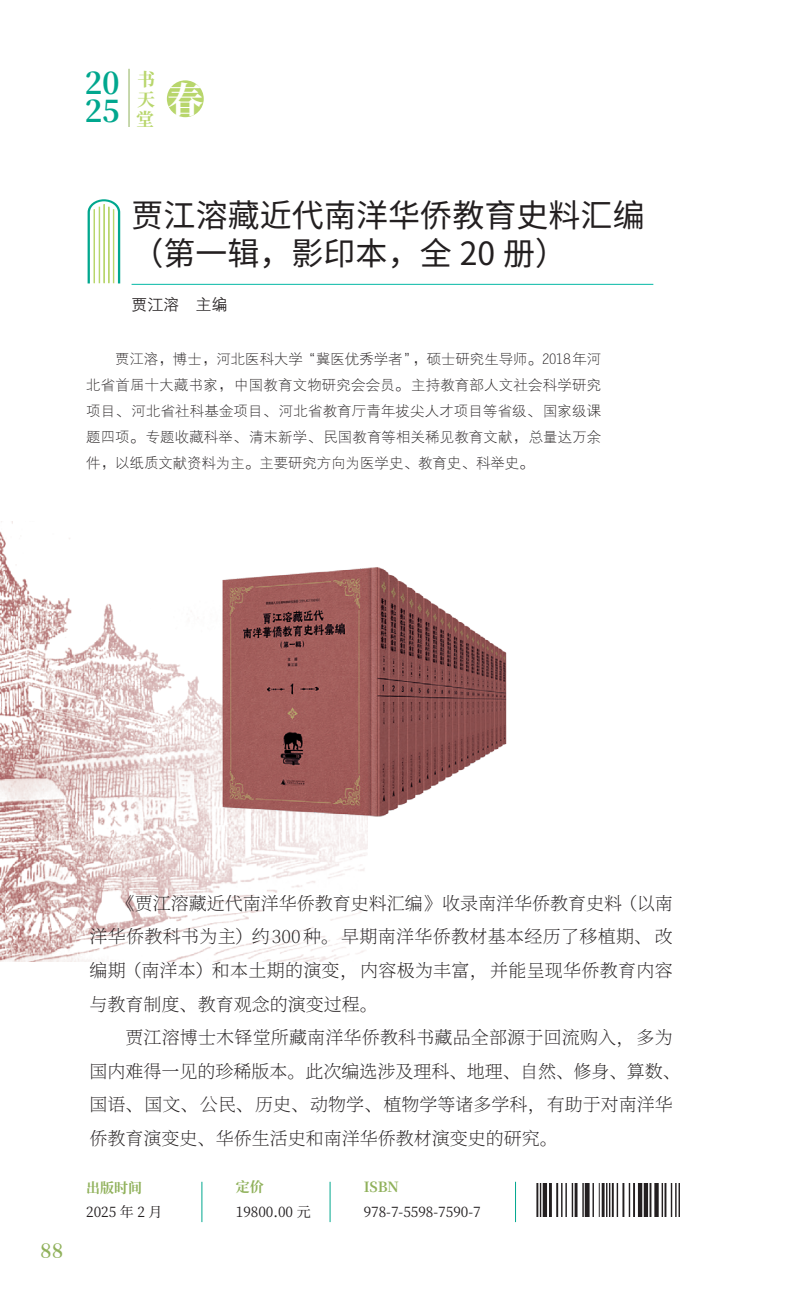
<style>
.page{position:relative;width:794px;height:1304px;background:#fff}
.page>*{position:absolute;margin:0;border:0;box-sizing:border-box;transform-origin:0 0}
.t1{font:32px/38.4px "Source Han Sans CN";color:#231f20}
.t2{font:700 30px/28px "Source Han Serif CN";color:#00a78e}
.主要内容1{font:200 18px/33.6px "Source Han Serif SC";color:#231f20;text-align:justify}
.t3{font:700 18px/20px "Source Han Serif CN";color:#b8d66c}
.t4{font:18px "FZZYSK1 GBK1 0";color:#90b15b}
.t5{font:16px "FZZDXK GBK1 0";color:#231f20}
.t6{font:14.4px/26px "FZXDXK GBK1 0";color:#231f20;text-align:justify}
.t7{font:14px "Source Han Serif CN";color:#231f20}
.t8{font:700 14px "Source Han Serif CN";color:#90b15b}
</style>
<div class="page">
<img style="left:0;top:522px;width:368px;height:440px">
<hr style="left:132px;top:284px;width:521px;height:1px;background:#03b8a5">
<img style="left:215px;top:544px;width:292px;height:295px">
<hr style="left:129px;top:69px;width:1px;height:58px;background:#90b15b">
<div style="left:167px;top:80px;width:37px;height:37px;background:#b8d66c;border-radius:50%"></div>
<img style="left:536px;top:1184px;width:144px;height:32px">
<hr style="left:201px;top:1182px;width:1px;height:40px;background:#00a78e">
<hr style="left:329px;top:1182px;width:1px;height:40px;background:#00a78e">
<hr style="left:515px;top:1182px;width:1px;height:40px;background:#00a78e">
<svg style="left:88px;top:199px;width:32px;height:84px"></svg>
<div style="left:94px;top:209px;width:1px;height:74px;border:1px solid #b8d66c"></div>
<div style="left:99px;top:207px;width:1px;height:76px;border:1px solid #b8d66c"></div>
<div style="left:104px;top:204px;width:1px;height:79px;border:1px solid #b8d66c"></div>
<div style="left:108px;top:207px;width:1px;height:76px;border:1px solid #b8d66c"></div>
<div style="left:113px;top:209px;width:1px;height:74px;border:1px solid #b8d66c"></div>
<h2 class="t2" style="left:85px;top:70px;width:37px">20<br>25</h2>
<p class="t3" style="left:136px;top:69px;width:69px">书<br>天<br>堂 <sup>春</sup></p>
<p class="t1" style="left:132px;top:196px;width:514px">贾江溶藏近代南洋华侨教育史料汇编（第一辑，影印本，全 20 册）</p>
<p class="t5" style="left:132px;top:295px;width:97px">贾江溶 主编</p>
<p class="t6" style="left:86px;top:346px;width:516px;text-indent:29px">贾江溶，博士，河北医科大学“冀医优秀学者”，硕士研究生导师。2018年河北省首届十大藏书家，中国教育文物研究会会员。主持教育部人文社会科学研究项目、河北省社科基金项目、河北省教育厅青年拔尖人才项目等省级、国家级课题四项。专题收藏科举、清末新学、民国教育等相关稀见教育文献，总量达万余件，以纸质文献资料为主。主要研究方向为医学史、教育史、科举史。</p>
<p class="t4" style="left:40px;top:1241px;width:24px">88</p>
<p class="主要内容1" style="left:89px;top:887px;width:585px;text-indent:27px">《贾江溶藏近代南洋华侨教育史料汇编》收录南洋华侨教育史料（以南洋华侨教科书为主）约300种。早期南洋华侨教材基本经历了移植期、改编期（南洋本）和本土期的演变，内容极为丰富，并能呈现华侨教育内容与教育制度、教育观念的演变过程。</p>
<p class="主要内容1" style="left:89px;top:1021px;width:593px;text-align:left;text-indent:36px">贾江溶博士木铎堂所藏南洋华侨教科书藏品全部源于回流购入，多为国内难得一见的珍稀版本。此次编选涉及理科、地理、自然、修身、算数、国语、国文、公民、历史、动物学、植物学等诸多学科，有助于对南洋华侨教育演变史、华侨生活史和南洋华侨教材演变史的研究。</p>
<p class="t8" style="left:86px;top:1180px;width:57px">出版时间</p>
<p class="t7" style="left:86px;top:1204px;width:78px">2025 年 2 月</p>
<p class="t8" style="left:236px;top:1179px;width:29px">定价</p>
<p class="t7" style="left:236px;top:1204px;width:76px">19800.00 元</p>
<p class="t8" style="left:364px;top:1179px;width:37px">ISBN</p>
<p class="t7" style="left:364px;top:1204px;width:119px">978-7-5598-7590-7</p>
</div>
